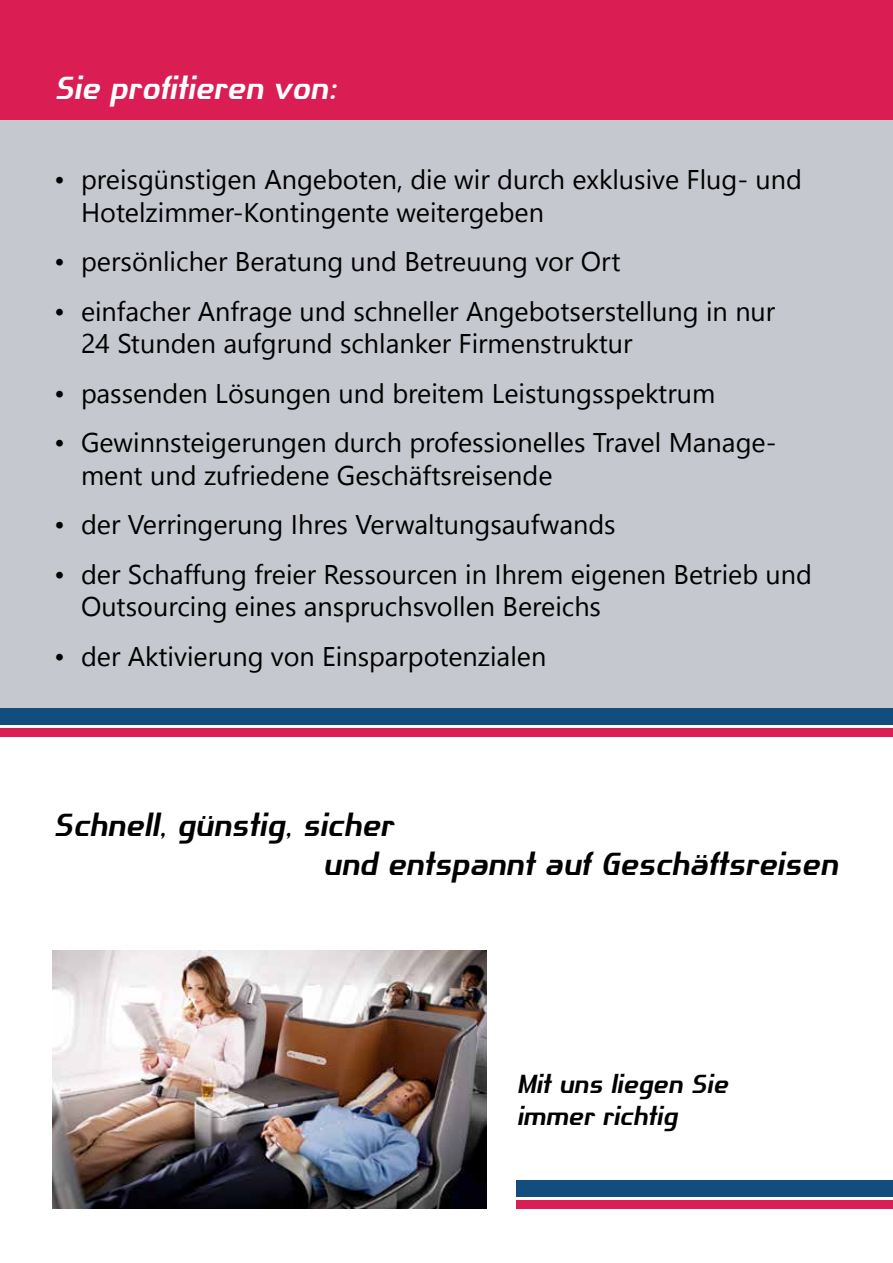
<style>
.page{position:relative;width:893px;height:1263px;background:#fff}
.page>*{position:absolute;margin:0;border:0;box-sizing:border-box;transform-origin:0 0}
.t1{font:33px/39.6px "Mangia";color:#000}
.t2{font:33px "Mangia";color:#fff}
.t3{font:27px/32.4px "Nirmala UI";color:#000}
.t4{font:27px/32.4px "Mangia";color:#000}
</style>
<div class="page">
<div style="left:0;top:120px;width:893px;height:588px;background:#c6c8cf"></div>
<div style="left:0;top:0;width:893px;height:120px;background:#da1d52"></div>
<img style="left:52px;top:950px;width:435px;height:259px">
<div style="left:0;top:708px;width:893px;height:16px;background:#134d7e"></div>
<div style="left:0;top:728px;width:893px;height:9px;background:#da1d52"></div>
<div style="left:517px;top:1180px;width:376px;height:16px;background:#134d7e"></div>
<div style="left:517px;top:1200px;width:376px;height:9px;background:#da1d52"></div>
<p class="t2" style="left:54px;top:69px;width:284px">Sie profitieren von:</p>
<p class="t3" style="left:81px;top:162px;width:723px;text-indent:-27px">• preisgünstigen Angeboten, die wir durch exklusive Flug- und<br>Hotelzimmer-Kontingente weitergeben</p>
<p class="t3" style="left:54px;top:244px;width:568px">• persönlicher Beratung und Betreuung vor Ort</p>
<p class="t3" style="left:81px;top:294px;width:696px;text-indent:-27px">• einfacher Anfrage und schneller Angebotserstellung in nur<br>24 Stunden aufgrund schlanker Firmenstruktur</p>
<p class="t3" style="left:54px;top:376px;width:663px">• passenden Lösungen und breitem Leistungsspektrum</p>
<p class="t3" style="left:81px;top:425px;width:697px;text-indent:-27px">• Gewinnsteigerungen durch professionelles Travel Manage&shy;ment und zufriedene Geschäftsreisende</p>
<p class="t3" style="left:54px;top:507px;width:563px">• der Verringerung Ihres Verwaltungsaufwands</p>
<p class="t3" style="left:81px;top:556px;width:733px;text-indent:-27px">• der Schaffung freier Ressourcen in Ihrem eigenen Betrieb und<br>Outsourcing eines anspruchsvollen Bereichs</p>
<p class="t3" style="left:54px;top:638px;width:494px">• der Aktivierung von Einsparpotenzialen</p>
<p class="t1" style="left:323px;top:805px;width:516px;text-indent:-270px">Schnell, günstig, sicher<br>und entspannt auf Geschäftsreisen</p>
<p class="t4" style="left:517px;top:1067px;width:213px">Mit uns liegen Sie immer richtig</p>
</div>
